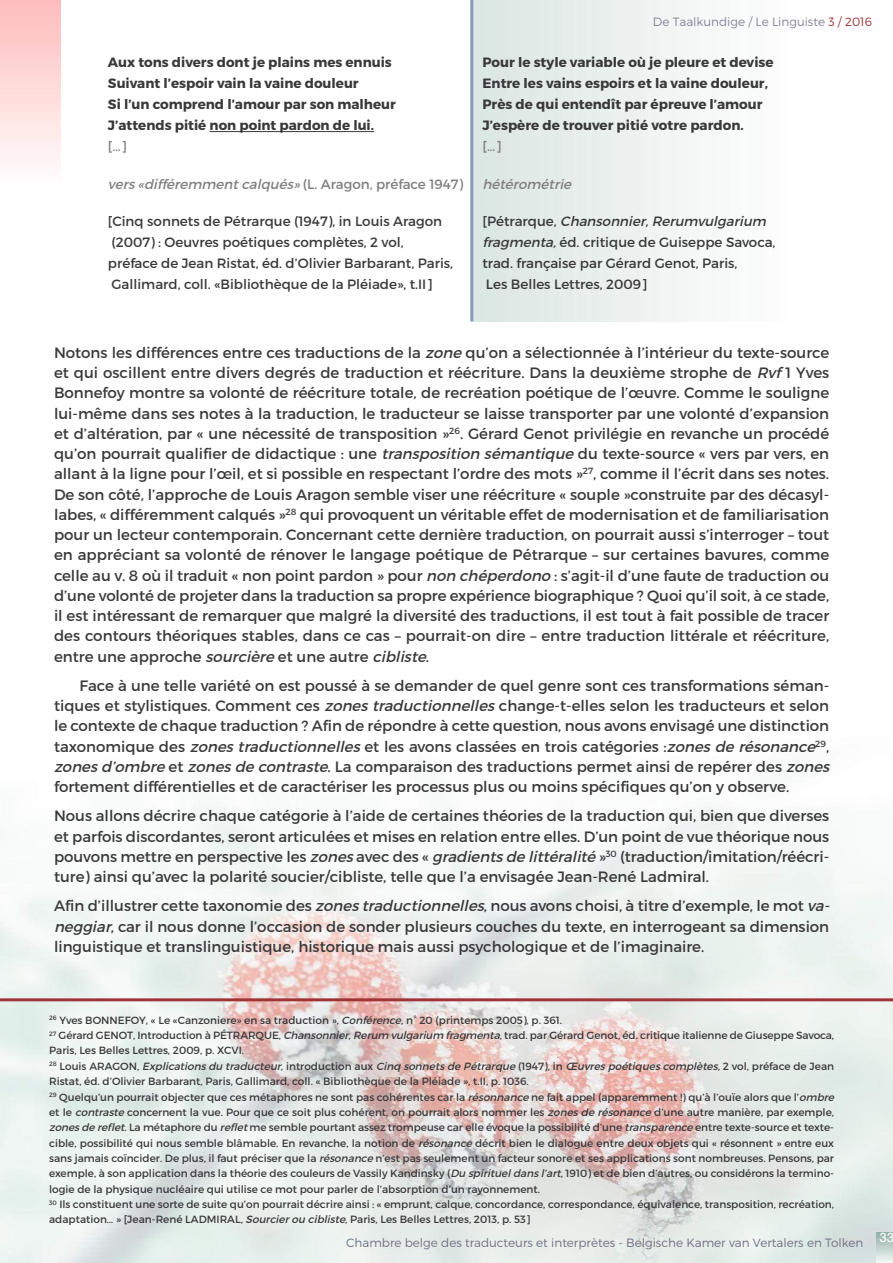
<style>
.page{position:relative;width:893px;height:1263px;background:#fff}
.page>*{position:absolute;margin:0;border:0;box-sizing:border-box;transform-origin:0 0}
.t1{font:15px/20.2px "Montserrat";color:#39383a;text-align:justify}
.t2{font:13.5px/21px "Montserrat";color:#39383a}
.t3{font:700 13.5px/21px "Montserrat";color:#39383a}
.t4{font:italic 13.5px "Montserrat";color:#7f7f7f}
.t5{font:13.5px "Montserrat";color:#7f7f7f}
.t6{font:13.5px "Rockwell";color:#fff}
.t7{font:300 12px "Montserrat";color:#717084}
.t8{font:300 12px "Montserrat";color:#858496}
.t9{font:10.5px/15.3px "Montserrat";color:#39383a}
.s1{font-style:normal}
.s2{color:#a13437}
.s3{font-style:italic}
</style>
<div class="page">
<img style="left:0;top:807px;width:893px;height:456px">
<svg style="left:876px;top:1232px;width:17px;height:31px"></svg>
<hr style="left:210px;top:131px;width:164px;height:1px;background:#39383a">
<hr style="left:0;top:998px;width:893px;height:3px;background:#a13437">
<hr style="left:470px;top:0;width:3px;height:321px;background:#849bb9">
<p class="t3" style="left:108px;top:53px;width:289px">Aux tons divers dont je plains mes ennuis Suivant l’espoir vain la vaine douleur<br>Si l’un comprend l’amour par son malheur J’attends pitié non point pardon de lui.</p>
<p class="t5" style="left:108px;top:141px;width:21px">[…]</p>
<p class="t4" style="left:108px;top:179px;width:357px">vers«différemmentcalqués»<span class="s1">(L. Aragon, préface 1947)</span></p>
<p class="t2" style="left:108px;top:212px;width:347px">[Cinq sonnets de Pétrarque (1947), in Louis Aragon (2007) : Oeuvres poétiques complètes, 2 vol, préface de Jean Ristat, éd. d’Olivier Barbarant, Paris, Gallimard, coll. «Bibliothèque de la Pléiade», t.II]</p>
<p class="t8" style="left:653px;top:17px;width:220px">De Taalkundige / Le Linguiste <span class="s2">3 / 2016</span></p>
<p class="t3" style="left:482px;top:53px;width:293px">Pour le style variable où je pleure et devise Entre les vains espoirs et la vaine douleur, Près de qui entendît par épreuve l’amour J’espère de trouver pitié votre pardon.</p>
<p class="t5" style="left:482px;top:141px;width:21px">[…]</p>
<p class="t4" style="left:482px;top:179px;width:93px">hétérométrie</p>
<p class="t2" style="left:482px;top:212px;width:294px">[ Pét ra rq u e, <span class="s3">Chansonnier, Rerumvulgarium fragmenta,</span>éd. critique de Guiseppe Savoca, trad. française par Gérard Genot, Paris,<br>Les Belles Lettres, 2009]</p>
<p class="t1" style="left:54px;top:343px;width:777px">Notons les différences entre ces traductions de la <span class="s3">zone</span>qu’on a sélectionnée à l’intérieur du texte-source et qui oscillent entre divers degrés de traduction et réécriture. Dans la deuxième strophe de <span class="s3">Rvf</span> 1 Yves Bonnefoy montre sa volonté de réécriture totale, de recréation poétique de l’œuvre. Comme le souligne lui-même dans ses notes à la traduction, le traducteur se laisse transporter par une volonté d’expansion et d’altération, par « une nécessité de transposition »<sup>26</sup>. Gérard Genot privilégie en revanche un procédé qu’on pourrait qualifier de didactique : une <span class="s3">transpositionsémantique</span>du texte-source « vers par vers, en allant à la ligne pour l’œil, et si possible en respectant l’ordre des mots »<sup>27</sup>, comme il l’écrit dans ses notes.<br>De son côté, l’approche de Louis Aragon semble viser une réécriture « souple »construite par des décasyl&shy;labes, « différemment calqués »<sup>28</sup> qui provoquent un véritable effet de modernisation et de familiarisation pour un lecteur contemporain. Concernant cette dernière traduction, on pourrait aussi s’interroger – tout en appréciant sa volonté de rénover le langage poétique de Pétrarque – sur certaines bavures, comme celle au v. 8 où il traduit « non point pardon » pour <span class="s3">nonchéperdono</span>: s’agit-il d’une faute de traduction ou d’une volonté de projeter dans la traduction sa propre expérience biographique ? Quoi qu’il soit, à ce stade, il est intéressant de remarquer que malgré la diversité des traductions, il est tout à fait possible de tracer des contours théoriques stables, dans ce cas – pourrait-on dire – entre traduction littérale et réécriture, entre une approche <span class="s3">sourcière</span>et une autre <span class="s3">cibliste</span>.</p>
<p class="t1" style="left:54px;top:676px;width:780px;text-align:left;text-indent:26px">Face à une telle variété on est poussé à se demander de quel genre sont ces transformations séman&shy;tiques et stylistiques. Comment ces <span class="s3">zonestraductionnelles</span>change-t-elles selon les traducteurs et selon le contexte de chaque traduction ? Afin de répondre à cette question, nous avons envisagé une distinction taxonomique des <span class="s3">zones traductionnelles</span> et les avons classées en trois catégories :<span class="s3">zones de résonance</span><sup>29</sup>, <span class="s3">zonesd’ombre</span>et <span class="s3">zonesdecontraste</span>. La comparaison des traductions permet ainsi de repérer des <span class="s3">zones </span>fortement différentielles et de caractériser les processus plus ou moins spécifiques qu’on y observe.</p>
<p class="t1" style="left:54px;top:807px;width:777px">Nous allons décrire chaque catégorie à l’aide de certaines théories de la traduction qui, bien que diverses et parfois discordantes, seront articulées et mises en relation entre elles. D’un point de vue théorique nous pouvons mettre en perspective les <span class="s3">zones</span>avec des « <span class="s3">gradientsdelittéralité</span>»<sup>30</sup> (traduction/imitation/réécri&shy;ture) ainsi qu’avec la polarité soucier/cibliste, telle que l’a envisagée Jean-René Ladmiral.</p>
<p class="t1" style="left:54px;top:897px;width:780px;text-align:left">Afin d’illustrer cette taxonomie des <span class="s3">zonestraductionnelles</span>, nous avons choisi, à titre d’exemple, le mot <span class="s3">va&shy;neggiar</span>, car il nous donne l’occasion de sonder plusieurs couches du texte, en interrogeant sa dimension linguistique et translinguistique, historique mais aussi psychologique et de l’imaginaire.</p>
<p class="t9" style="left:49px;top:1013px;width:789px"><sup>26</sup> Yves BONNEFOY, « Le «Canzoniere» en sa traduction », <span class="s3">Conférence</span>, n° 20 (printemps 2005), p. 361.<br><sup>27</sup> Gérard GENOT, Introduction à PÉTRARQUE, <span class="s3">Chansonnier,Rerumvulgariumfragmenta</span>, trad. par Gérard Genot, éd. critique italienne de Giuseppe Savoca, Paris, Les Belles Lettres, 2009, p. XCVI.<br><sup>28</sup> Louis ARAGON, <span class="s3">Explicationsdutraducteur,</span>introduction aux <span class="s3">CinqsonnetsdePétrarque</span>(1947), in <span class="s3">Œuvrespoétiquescomplètes,</span>2 vol, préface de Jean Ristat, éd. d’Olivier Barbarant, Paris, Gallimard, coll. « Bibliothèque de la Pléiade », t.II, p. 1036.<br><sup>29</sup> Quelqu’un pourrait objecter que ces métaphores ne sont pas cohérentes car la <span class="s3">résonnance</span>ne fait appel (apparemment !) qu’à l’ouïe alors que l’<span class="s3">ombre </span>et le <span class="s3">contraste</span>concernent la vue. Pour que ce soit plus cohérent, on pourrait alors nommer les <span class="s3">zonesderésonance</span>d’une autre manière, par exemple, <span class="s3">zonesdereflet</span>. La métaphore du <span class="s3">reflet</span>me semble pourtant assez trompeuse car elle évoque la possibilité d’une <span class="s3">transparence</span>entre texte-source et texte&shy;cible, possibilité qui nous semble blâmable. En revanche, la notion de <span class="s3">résonance</span>décrit bien le dialogue entre deux objets qui « résonnent » entre eux sans jamais coïncider. De plus, il faut préciser que la <span class="s3">résonance</span>n’est pas seulement un facteur sonore et ses applications sont nombreuses. Pensons, par exemple, à son application dans la théorie des couleurs de Vassily Kandinsky (<span class="s3">Duspiritueldansl’art</span>, 1910) et de bien d’autres, ou considérons la termino&shy;logie de la physique nucléaire qui utilise ce mot pour parler de l’absorption d’un rayonnement.<br><sup>30</sup> Ils constituent une sorte de suite qu’on pourrait décrire ainsi : « emprunt, calque, concordance, correspondance, équivalence, transposition, recréation, adaptation… » [Jean-René LADMIRAL, <span class="s3">Sourcieroucibliste</span>, Paris, Les Belles Lettres, 2013, p. 53]</p>
<p class="t7" style="left:346px;top:1238px;width:519px">Chambre belge des traducteurs et interprètes - Belgische Kamer van Vertalers en Tolken</p>
<p class="t6" style="left:879px;top:1229px;width:16px">33</p>
</div>
